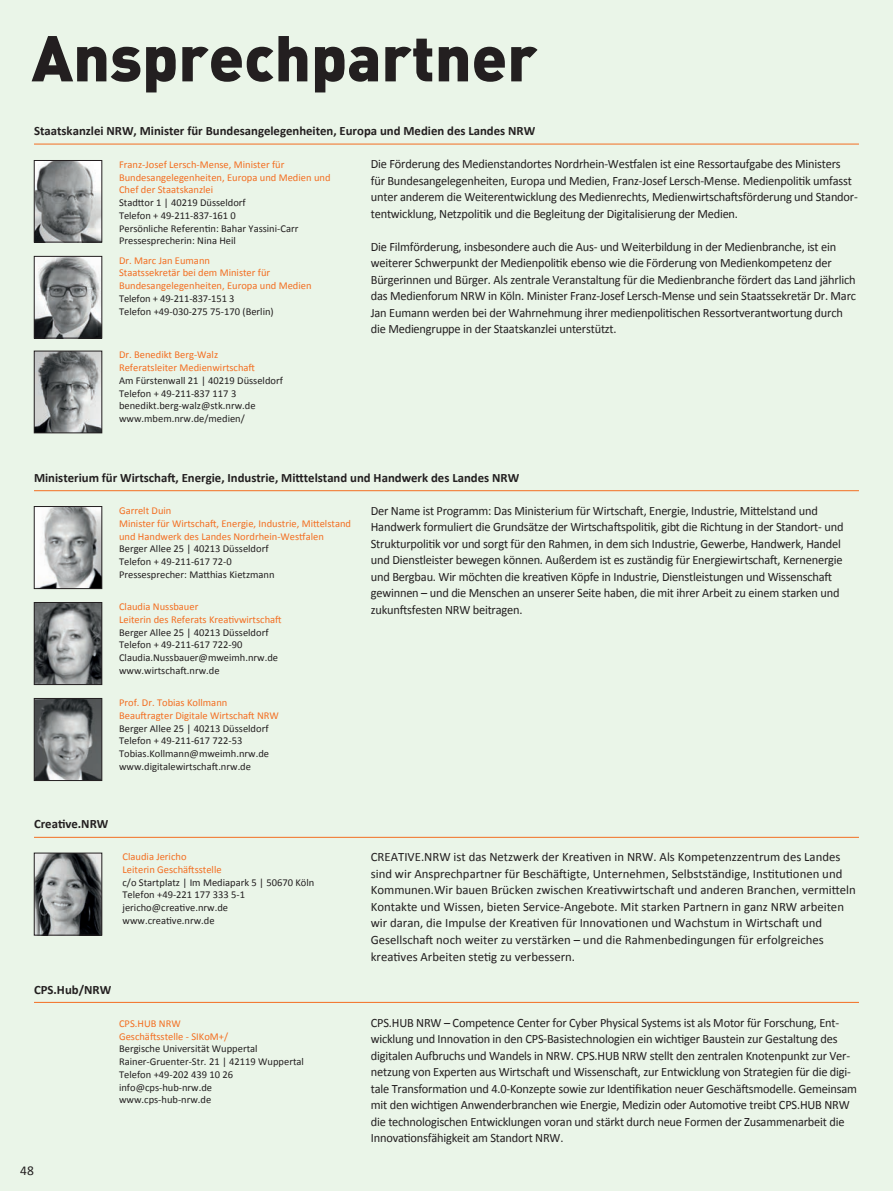
<style>
.page{position:relative;width:893px;height:1191px;background:#eaf5e8}
.page>*{position:absolute;margin:0;border:0;box-sizing:border-box;transform-origin:0 0}
.t1{font:900 63.75px "DIN";color:#231f20}
.t2{font:13.5px "Calibri";color:#231f20}
.t3{font:12.75px/16.5px "Calibri";letter-spacing:-.015em;color:#231f20}
.t4{font:700 12.75px "Calibri";color:#231f20}
.t5{font:10.5px "Calibri";color:#231f20}
.t6{font:10.5px/12.8px "Calibri";color:#f36e21}
.s1{color:#231f20}
</style>
<div class="page">
<img style="left:36px;top:162px;width:64px;height:78px">
<div style="left:34px;top:160px;width:68px;height:82px;border:1px solid #231f20"></div>
<img style="left:36px;top:258px;width:64px;height:78px">
<div style="left:34px;top:256px;width:68px;height:82px;border:1px solid #231f20"></div>
<img style="left:36px;top:353px;width:64px;height:78px">
<div style="left:34px;top:351px;width:68px;height:82px;border:1px solid #231f20"></div>
<hr style="left:34px;top:144px;width:825px;height:1px;background:#f36e21">
<hr style="left:34px;top:837px;width:825px;height:1px;background:#f36e21">
<img style="left:36px;top:855px;width:64px;height:78px">
<div style="left:34px;top:853px;width:68px;height:82px;border:1px solid #231f20"></div>
<hr style="left:34px;top:1002px;width:825px;height:1px;background:#f36e21">
<img style="left:36px;top:508px;width:64px;height:79px">
<div style="left:34px;top:506px;width:68px;height:83px;border:1px solid #231f20"></div>
<hr style="left:34px;top:490px;width:825px;height:1px;background:#f36e21">
<img style="left:36px;top:604px;width:64px;height:79px">
<div style="left:34px;top:602px;width:68px;height:83px;border:1px solid #231f20"></div>
<img style="left:36px;top:700px;width:64px;height:78px">
<div style="left:34px;top:698px;width:68px;height:82px;border:1px solid #231f20"></div>
<p class="t1" style="left:32px;top:16px;width:507px">Ansprechpartner</p>
<p class="t4" style="left:34px;top:123px;width:503px">Staatskanzlei NRW, Minister für Bundesangelegenheiten, Europa und Medien des Landes NRW</p>
<p class="t6" style="left:119px;top:158px;width:167px">Franz-Josef Lersch-Mense, Minister für</p>
<p class="t6" style="left:119px;top:171px;width:213px">Bundesangelegenheiten, Europa und Medien und<br>Chef der Staatskanzlei<br><span class="s1">Stadttor 1 | 40219 Düsseldorf</span></p>
<p class="t5" style="left:119px;top:209px;width:118px">Telefon + 49-211-837-161 0</p>
<p class="t5" style="left:119px;top:221px;width:181px">Persönliche Referentin: Bahar Yassini-Carr</p>
<p class="t5" style="left:119px;top:234px;width:118px">Pressesprecherin: Nina Heil</p>
<p class="t6" style="left:119px;top:254px;width:92px">Dr. Marc Jan Eumann</p>
<p class="t6" style="left:119px;top:267px;width:194px">Staatssekretär bei dem Minister für<br>Bundesangelegenheiten, Europa und Medien</p>
<p class="t5" style="left:119px;top:292px;width:117px">Telefon + 49-211-837-151 3</p>
<p class="t5" style="left:119px;top:304px;width:156px">Telefon +49-030-275 75-170 (Berlin)</p>
<p class="t6" style="left:119px;top:349px;width:101px">Dr. Benedikt Berg-Walz</p>
<p class="t6" style="left:119px;top:361px;width:138px">Referatsleiter Medienwirtschaft</p>
<p class="t5" style="left:119px;top:374px;width:165px">Am Fürstenwall 21 | 40219 Düsseldorf</p>
<p class="t5" style="left:119px;top:386px;width:119px">Telefon + 49-211-837 117 3</p>
<p class="t5" style="left:119px;top:399px;width:138px">benedikt.berg-walz@stk.nrw.de</p>
<p class="t5" style="left:119px;top:412px;width:127px">www.mbem.nrw.de/medien/</p>
<p class="t3" style="left:371px;top:156px;width:489px">Die Förderung des Medienstandortes Nordrhein-Westfalen ist eine Ressortaufgabe des Ministers für Bundesangelegenheiten, Europa und Medien, Franz-Josef Lersch-Mense. Medienpolitik umfasst unter anderem die Weiterentwicklung des Medienrechts, Medienwirtschaftsförderung und Standor&shy;tentwicklung, Netzpolitik und die Begleitung der Digitalisierung der Medien.</p>
<p class="t3" style="left:371px;top:238px;width:487px">Die Filmförderung, insbesondere auch die Aus- und Weiterbildung in der Medienbranche, ist ein weiterer Schwerpunkt der Medienpolitik ebenso wie die Förderung von Medienkompetenz der Bürgerinnen und Bürger. Als zentrale Veranstaltung für die Medienbranche fördert das Land jährlich das Medienforum NRW in Köln. Minister Franz-Josef Lersch-Mense und sein Staatssekretär Dr. Marc Jan Eumann werden bei der Wahrnehmung ihrer medienpolitischen Ressortverantwortung durch die Mediengruppe in der Staatskanzlei unterstützt.</p>
<p class="t4" style="left:34px;top:469px;width:487px">Ministerium für Wirtschaft, Energie, Industrie, Mitttelstand und Handwerk des Landes NRW</p>
<p class="t6" style="left:119px;top:504px;width:54px">Garrelt Duin</p>
<p class="t6" style="left:119px;top:517px;width:233px">Minister für Wirtschaft, Energie, Industrie, Mittelstand und Handwerk des Landes Nordrhein-Westfalen</p>
<p class="t5" style="left:119px;top:542px;width:151px">Berger Allee 25 | 40213 Düsseldorf</p>
<p class="t5" style="left:119px;top:555px;width:114px">Telefon + 49-211-617 72-0</p>
<p class="t5" style="left:119px;top:568px;width:157px">Pressesprecher: Matthias Kietzmann</p>
<p class="t6" style="left:119px;top:600px;width:81px">Claudia Nussbauer</p>
<p class="t6" style="left:119px;top:613px;width:164px">Leiterin des Referats Kreativwirtschaft</p>
<p class="t5" style="left:119px;top:625px;width:151px">Berger Allee 25 | 40213 Düsseldorf</p>
<p class="t5" style="left:119px;top:638px;width:125px">Telefon + 49-211-617 722-90</p>
<p class="t5" style="left:119px;top:651px;width:161px">Claudia.Nussbauer@mweimh.nrw.de</p>
<p class="t5" style="left:119px;top:664px;width:102px">www.wirtschaft.nrw.de</p>
<p class="t6" style="left:119px;top:696px;width:110px">Prof. Dr. Tobias Kollmann</p>
<p class="t6" style="left:119px;top:709px;width:161px">Beauftragter Digitale Wirtschaft NRW</p>
<p class="t5" style="left:119px;top:721px;width:151px">Berger Allee 25 | 40213 Düsseldorf</p>
<p class="t5" style="left:119px;top:734px;width:125px">Telefon + 49-211-617 722-53</p>
<p class="t5" style="left:119px;top:747px;width:152px">Tobias.Kollmann@mweimh.nrw.de</p>
<p class="t5" style="left:119px;top:759px;width:133px">www.digitalewirtschaft.nrw.de</p>
<p class="t4" style="left:34px;top:816px;width:76px">Creative.NRW</p>
<p class="t6" style="left:123px;top:850px;width:65px">Claudia Jericho</p>
<p class="t6" style="left:123px;top:863px;width:101px">Leiterin Geschäftsstelle</p>
<p class="t5" style="left:123px;top:875px;width:193px">c/o Startplatz | Im Mediapark 5 | 50670 Köln</p>
<p class="t5" style="left:123px;top:888px;width:124px">Telefon +49-221 177 333 5-1</p>
<p class="t5" style="left:123px;top:901px;width:107px">jericho@creative.nrw.de</p>
<p class="t5" style="left:123px;top:913px;width:94px">www.creative.nrw.de</p>
<p class="t4" style="left:34px;top:981px;width:79px">CPS.Hub/NRW</p>
<p class="t6" style="left:119px;top:1017px;width:63px">CPS.HUB NRW</p>
<p class="t6" style="left:119px;top:1029px;width:111px">Geschäftsstelle - SIKoM+/</p>
<p class="t5" style="left:119px;top:1042px;width:140px">Bergische Universität Wuppertal</p>
<p class="t5" style="left:119px;top:1055px;width:186px">Rainer-Gruenter-Str. 21 | 42119 Wuppertal</p>
<p class="t5" style="left:119px;top:1067px;width:116px">Telefon +49-202 439 10 26</p>
<p class="t5" style="left:119px;top:1080px;width:95px">info@cps-hub-nrw.de</p>
<p class="t5" style="left:119px;top:1093px;width:94px">www.cps-hub-nrw.de</p>
<p class="t2" style="left:20px;top:1162px;width:15px">48</p>
<p class="t3" style="left:371px;top:502px;width:474px">Der Name ist Programm: Das Ministerium für Wirtschaft, Energie, Industrie, Mittelstand und Handwerk formuliert die Grundsätze der Wirtschaftspolitik, gibt die Richtung in der Standort- und Strukturpolitik vor und sorgt für den Rahmen, in dem sich Industrie, Gewerbe, Handwerk, Handel und Dienstleister bewegen können. Außerdem ist es zuständig für Energiewirtschaft, Kernenergie und Bergbau. Wir möchten die kreativen Köpfe in Industrie, Dienstleistungen und Wissenschaft gewinnen – und die Menschen an unserer Seite haben, die mit ihrer Arbeit zu einem starken und zukunftsfesten NRW beitragen.</p>
<p class="t3" style="left:371px;top:849px;width:487px">CREATIVE.NRW ist das Netzwerk der Kreativen in NRW. Als Kompetenzzentrum des Landes sind wir Ansprechpartner für Beschäftigte, Unternehmen, Selbstständige, Institutionen und Kommunen.Wir bauen Brücken zwischen Kreativwirtschaft und anderen Branchen, vermitteln Kontakte und Wissen, bieten Service-Angebote. Mit starken Partnern in ganz NRW arbeiten wir daran, die Impulse der Kreativen für Innovationen und Wachstum in Wirtschaft und Gesellschaft noch weiter zu verstärken – und die Rahmenbedingungen für erfolgreiches kreatives Arbeiten stetig zu verbessern.</p>
<p class="t3" style="left:371px;top:1014px;width:488px">CPS.HUB NRW – Competence Center for Cyber Physical Systems ist als Motor für Forschung, Ent&shy;wicklung und Innovation in den CPS-Basistechnologien ein wichtiger Baustein zur Gestaltung des digitalen Aufbruchs und Wandels in NRW. CPS.HUB NRW stellt den zentralen Knotenpunkt zur Ver&shy;netzung von Experten aus Wirtschaft und Wissenschaft, zur Entwicklung von Strategien für die digi&shy;tale Transformation und 4.0-Konzepte sowie zur Identifikation neuer Geschäftsmodelle. Gemeinsam mit den wichtigen Anwenderbranchen wie Energie, Medizin oder Automotive treibt CPS.HUB NRW die technologischen Entwicklungen voran und stärkt durch neue Formen der Zusammenarbeit die Innovationsfähigkeit am Standort NRW.</p>
</div>
